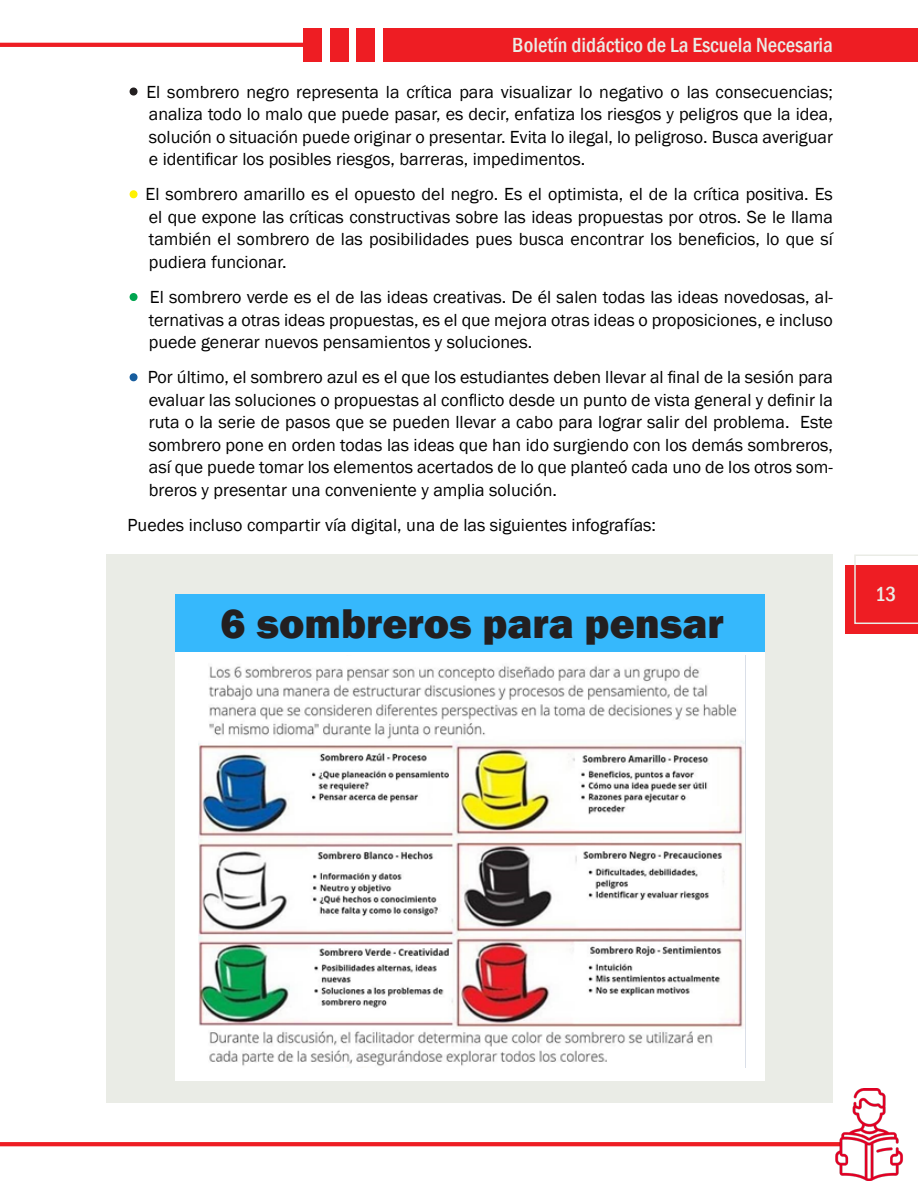
<style>
.page{position:relative;width:918px;height:1188px;background:#fff}
.page>*{position:absolute;margin:0;border:0;box-sizing:border-box;transform-origin:0 0}
.t1{font:800 42.75px "Franklin Gothic";color:#231f20}
.t2{font:500 condensed 21px "Franklin Gothic";color:#eaece6}
.t3{font:18px/22.5px "Franklin Gothic";color:#000;text-align:justify}
.s1{color:#231f20}
.s2{color:#fff101}
.s3{color:#00a54f}
.s4{color:#175d9e}
</style>
<div class="page">
<hr style="left:0;top:43px;width:304px;height:4px;background:#ee1d23">
<div style="left:845px;top:565px;width:73px;height:69px;background:#ee1d23"></div>
<svg style="left:854px;top:555px;width:64px;height:69px"></svg>
<div style="left:383px;top:28px;width:535px;height:33px;background:#ee1d23"></div>
<div style="left:357px;top:28px;width:18px;height:33px;background:#ee1d23"></div>
<div style="left:330px;top:28px;width:18px;height:33px;background:#ee1d23"></div>
<div style="left:304px;top:28px;width:18px;height:33px;background:#ee1d23"></div>
<svg style="left:0;top:1142px;width:823px;height:4px;background:#ee2127"></svg>
<img style="left:823px;top:1089px;width:80px;height:91px">
<div style="left:106px;top:554px;width:727px;height:549px;background:#eaece6"></div>
<div style="left:175px;top:651px;width:589px;height:430px;background:#fff"></div>
<div style="left:175px;top:594px;width:589px;height:57px;background:#36b8fc"></div>
<img style="left:199px;top:655px;width:547px;height:413px">
<p class="t2" style="left:512px;top:31px;width:322px">Boletín didáctico de La Escuela Necesaria</p>
<p class="t3" style="left:149px;top:81px;width:686px;text-indent:-21px"><span class="s1">•</span> El sombrero negro representa la crítica para visualizar lo negativo o las consecuencias; analiza todo lo malo que puede pasar, es decir, enfatiza los riesgos y peligros que la idea, solución o situación puede originar o presentar. Evita lo ilegal, lo peligroso. Busca averiguar e identificar los posibles riesgos, barreras, impedimentos.</p>
<p class="t3" style="left:149px;top:184px;width:686px;text-indent:-21px"><span class="s2">•</span> El sombrero amarillo es el opuesto del negro. Es el optimista, el de la crítica positiva. Es el que expone las críticas constructivas sobre las ideas propuestas por otros. Se le llama también el sombrero de las posibilidades pues busca encontrar los beneficios, lo que sí pudiera funcionar.</p>
<p class="t3" style="left:149px;top:286px;width:686px;text-indent:-21px"><span class="s3">•</span> El sombrero verde es el de las ideas creativas. De él salen todas las ideas novedosas, al&shy;ternativas a otras ideas propuestas, es el que mejora otras ideas o proposiciones, e incluso puede generar nuevos pensamientos y soluciones.</p>
<p class="t3" style="left:149px;top:367px;width:686px;text-indent:-21px"><span class="s4">•</span> Por último, el sombrero azul es el que los estudiantes deben llevar al final de la sesión para evaluar las soluciones o propuestas al conflicto desde un punto de vista general y definir la ruta o la serie de pasos que se pueden llevar a cabo para lograr salir del problema. Este sombrero pone en orden todas las ideas que han ido surgiendo con los demás sombreros, así que puede tomar los elementos acertados de lo que planteó cada uno de los otros som&shy;breros y presentar una conveniente y amplia solución.</p>
<p class="t3" style="left:128px;top:514px;width:530px">Puedes incluso compartir vía digital, una de las siguientes infografías:</p>
<p class="t1" style="left:221px;top:596px;width:505px">6 sombreros para pensar</p>
<p class="t2" style="left:875px;top:581px;width:23px">13</p>
</div>
